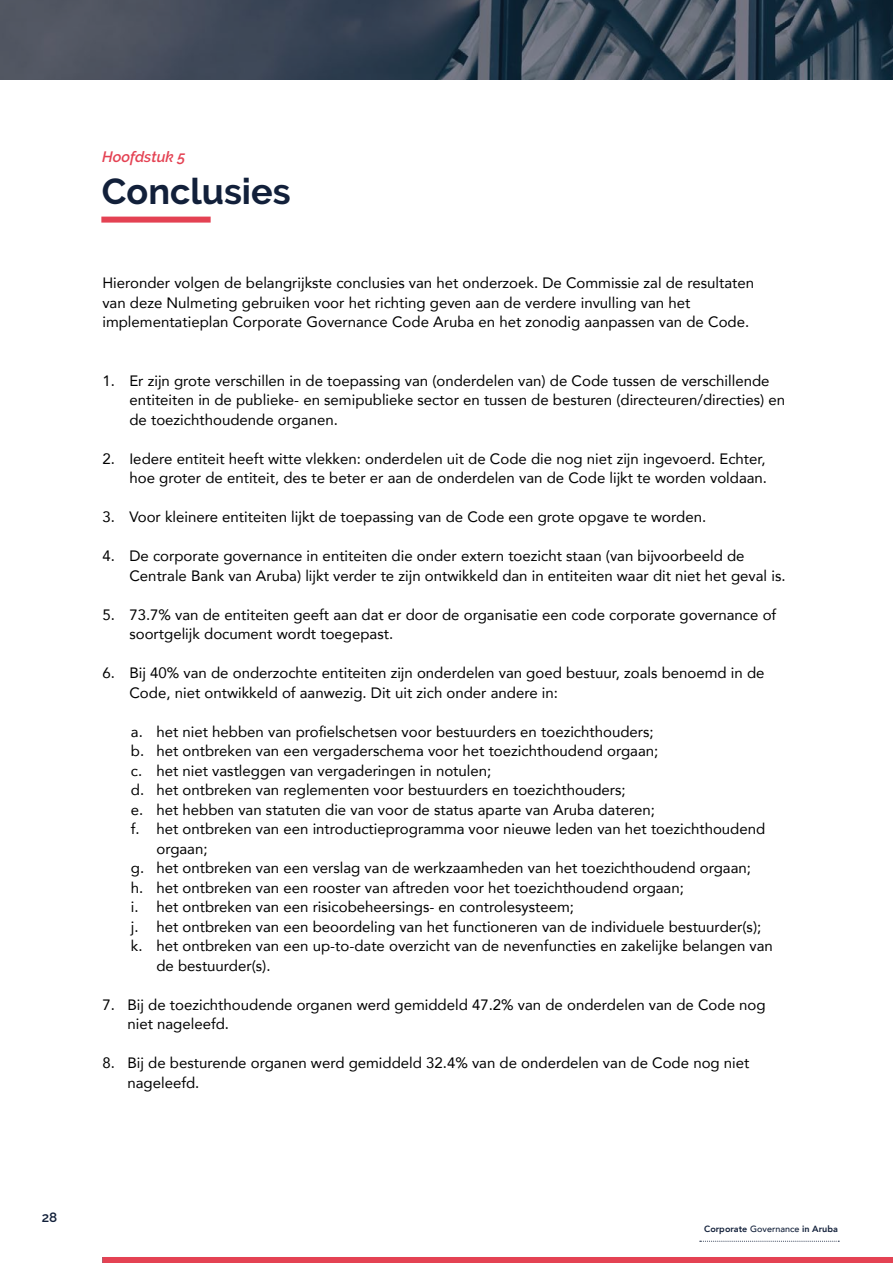
<style>
.page{position:relative;width:893px;height:1263px;background:#fff}
.page>*{position:absolute;margin:0;border:0;box-sizing:border-box;transform-origin:0 0}
.t1{font:700 36px "Raleway";color:#12203a}
.t2{font:15px/19.5px "Avenir";color:#000}
.t3{font:italic 600 15px "Raleway";color:#e44253}
.t4{font:600 13.5px "Raleway";color:#12203a}
.t5{font:800 9px "Avenir";color:#12203a}
.s1{font-weight:500}
</style>
<div class="page">
<svg style="left:700px;top:1241px;width:139px;height:1px"></svg>
<img style="left:0;top:0;width:893px;height:79px">
<div style="left:101px;top:217px;width:110px;height:6px;background:#e44253"></div>
<div style="left:102px;top:1257px;width:791px;height:6px;background:#e44253"></div>
<p class="t3" style="left:102px;top:148px;width:85px">Hoofdstuk 5</p>
<p class="t1" style="left:102px;top:170px;width:190px">Conclusies</p>
<p class="t2" style="left:102px;top:273px;width:653px">Hieronder volgen de belangrijkste conclusies van het onderzoek. De Commissie zal de resultaten van deze Nulmeting gebruiken voor het richting geven aan de verdere invulling van het implementatieplan Corporate Governance Code Aruba en het zonodig aanpassen van de Code.</p>
<p class="t2" style="left:129px;top:370px;width:657px;text-indent:-27px">1. Er zijn grote verschillen in de toepassing van (onderdelen van) de Code tussen de verschillende entiteiten in de publieke- en semipublieke sector en tussen de besturen (directeuren/directies) en de toezichthoudende organen.</p>
<p class="t2" style="left:102px;top:448px;width:666px;text-align:right">2. Iedere entiteit heeft witte vlekken: onderdelen uit de Code die nog niet zijn ingevoerd. Echter, hoe groter de entiteit, des te beter er aan de onderdelen van de Code lijkt te worden voldaan.</p>
<p class="t2" style="left:102px;top:507px;width:605px">3. Voor kleinere entiteiten lijkt de toepassing van de Code een grote opgave te worden.</p>
<p class="t2" style="left:129px;top:546px;width:658px;text-indent:-27px">4. De corporate governance in entiteiten die onder extern toezicht staan (van bijvoorbeeld de<br>Centrale Bank van Aruba) lijkt verder te zijn ontwikkeld dan in entiteiten waar dit niet het geval is.</p>
<p class="t2" style="left:129px;top:604px;width:648px;text-indent:-27px">5. 73.7% van de entiteiten geeft aan dat er door de organisatie een code corporate governance of soortgelijk document wordt toegepast.</p>
<p class="t2" style="left:129px;top:663px;width:637px;text-indent:-27px">6. Bij 40% van de onderzochte entiteiten zijn onderdelen van goed bestuur, zoals benoemd in de<br>Code, niet ontwikkeld of aanwezig. Dit uit zich onder andere in:</p>
<p class="t2" style="left:131px;top:721px;width:524px">a. het niet hebben van profielschetsen voor bestuurders en toezichthouders;</p>
<p class="t2" style="left:131px;top:741px;width:529px">b. het ontbreken van een vergaderschema voor het toezichthoudend orgaan;</p>
<p class="t2" style="left:131px;top:760px;width:362px">c. het niet vastleggen van vergaderingen in notulen;</p>
<p class="t2" style="left:131px;top:780px;width:496px">d. het ontbreken van reglementen voor bestuurders en toezichthouders;</p>
<p class="t2" style="left:131px;top:799px;width:525px">e. het hebben van statuten die van voor de status aparte van Aruba dateren;</p>
<p class="t2" style="left:131px;top:819px;width:636px">f. het ontbreken van een introductieprogramma voor nieuwe leden van het toezichthoudend</p>
<p class="t2" style="left:156px;top:838px;width:53px">orgaan;</p>
<p class="t2" style="left:131px;top:858px;width:622px">g. het ontbreken van een verslag van de werkzaamheden van het toezichthoudend orgaan;</p>
<p class="t2" style="left:131px;top:877px;width:554px">h. het ontbreken van een rooster van aftreden voor het toezichthoudend orgaan;</p>
<p class="t2" style="left:131px;top:897px;width:445px">i. het ontbreken van een risicobeheersings- en controlesysteem;</p>
<p class="t2" style="left:131px;top:916px;width:632px">j. het ontbreken van een beoordeling van het functioneren van de individuele bestuurder(s);</p>
<p class="t2" style="left:156px;top:936px;width:618px;text-indent:-26px">k. het ontbreken van een up-to-date overzicht van de nevenfuncties en zakelijke belangen van de bestuurder(s).</p>
<p class="t2" style="left:102px;top:994px;width:665px">7. Bij de toezichthoudende organen werd gemiddeld 47.2% van de onderdelen van de Code nog</p>
<p class="t2" style="left:127px;top:1014px;width:103px">niet nageleefd.</p>
<p class="t2" style="left:102px;top:1053px;width:649px">8. Bij de besturende organen werd gemiddeld 32.4% van de onderdelen van de Code nog niet</p>
<p class="t2" style="left:127px;top:1072px;width:73px">nageleefd.</p>
<p class="t4" style="left:42px;top:1209px;width:17px">28</p>
<p class="t5" style="left:704px;top:1221px;width:135px">Corporate <span class="s1">Governance</span> in Aruba</p>
</div>
